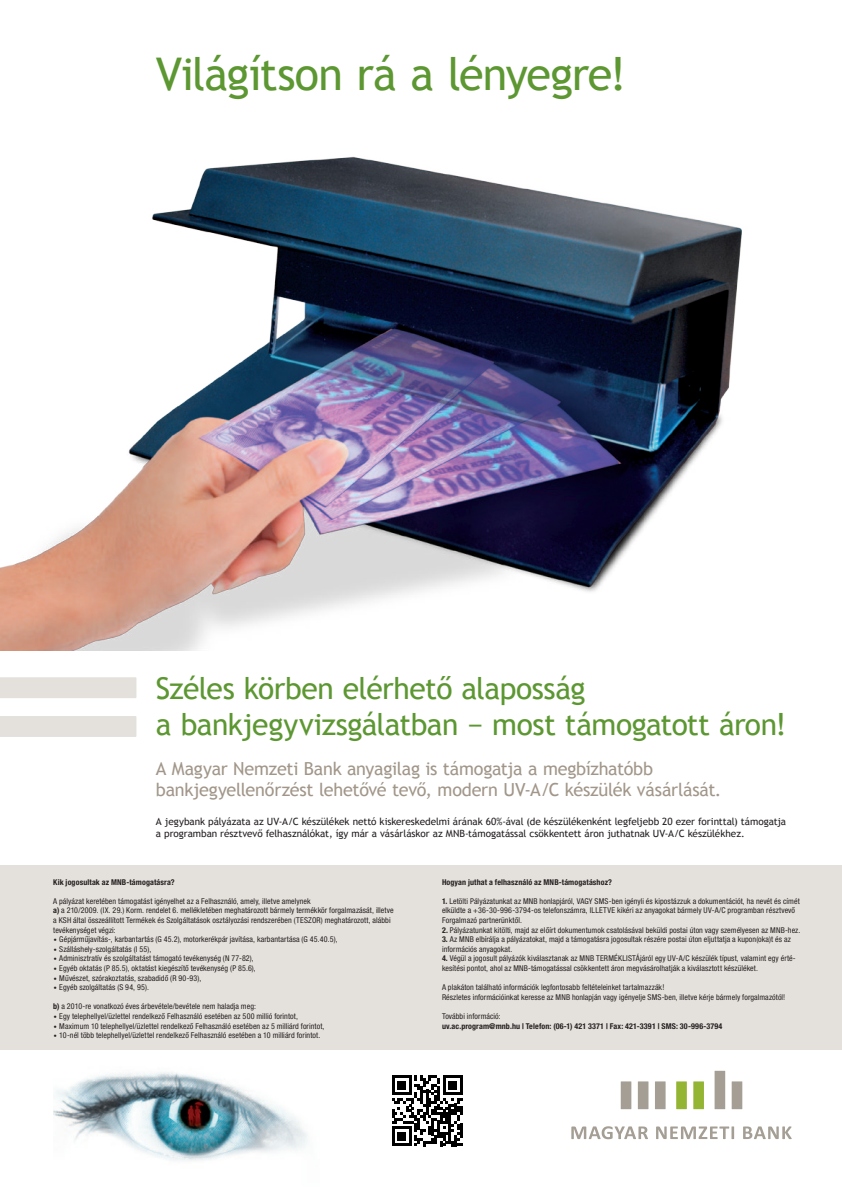
<style>
.page{position:relative;width:842px;height:1191px;background:#fff}
.page>*{position:absolute;margin:0;border:0;box-sizing:border-box;transform-origin:0 0}
.t1{font:45px "Trebuchet MS";letter-spacing:-.03em;color:#5c9731}
.t2{font:30px/36px "Trebuchet MS";letter-spacing:-.02em;color:#5c9731}
.t3{font:18px/21.6px "Trebuchet MS";letter-spacing:-.015em;color:#a19689}
.t4{font:10px/12px "Trebuchet MS";letter-spacing:-.005em;color:#231f20}
.t5{font:condensed 8px/9.6px "Helvetica Neue LT Pro";letter-spacing:.01em;color:#231f20}
.t6{font:700 condensed 8px "Helvetica Neue LT Pro";letter-spacing:.015em;color:#231f20}
.s1{font-weight:700}
.s2{font-family:"Trebuchet MS";font-stretch:normal}
</style>
<div class="page">
<div style="left:0;top:865px;width:842px;height:184px;background:#e4e1dc"></div>
<div style="left:0;top:677px;width:136px;height:21px;background:#e4e1dc"></div>
<div style="left:0;top:716px;width:136px;height:21px;background:#e4e1dc"></div>
<div style="left:638px;top:1081px;width:10px;height:28px;background:#a49e94"></div>
<div style="left:655px;top:1081px;width:11px;height:28px;background:#a49e94"></div>
<div style="left:621px;top:1081px;width:10px;height:28px;background:#a49e94"></div>
<div style="left:732px;top:1081px;width:10px;height:28px;background:#a49e94"></div>
<div style="left:714px;top:1070px;width:11px;height:39px;background:#a49e94"></div>
<div style="left:693px;top:1081px;width:11px;height:28px;background:#93b533"></div>
<div style="left:676px;top:1081px;width:11px;height:28px;background:#93b533"></div>
<svg style="left:571px;top:1126px;width:77px;height:13px"></svg>
<svg style="left:656px;top:1126px;width:78px;height:13px"></svg>
<svg style="left:743px;top:1126px;width:49px;height:13px"></svg>
<img style="left:0;top:156px;width:742px;height:495px">
<img style="left:54px;top:1072px;width:253px;height:89px">
<svg style="left:392px;top:1075px;width:71px;height:71px"></svg>
<h1 class="t1" style="left:156px;top:47px;width:472px">Világítson rá a lényegre!</h1>
<h2 class="t2" style="left:156px;top:670px;width:632px">Széles körben elérhető alaposság<br>a bankjegyvizsgálatban − most támogatott áron!</h2>
<h3 class="t3" style="left:156px;top:758px;width:567px">A Magyar Nemzeti Bank anyagilag is támogatja a megbízhatóbb bankjegyellenőrzést lehetővé tevő, modern UV-A/C készülék vásárlását.</h3>
<p class="t4" style="left:156px;top:815px;width:632px">A jegybank pályázata az UV-A/C készülékek nettó kiskereskedelmi árának 60%-ával (de készülékenként legfeljebb 20 ezer forinttal) támogatja a programban résztvevő felhasználókat, így már a vásárláskor az MNB-támogatással csökkentett áron juthatnak UV-A/C készülékhez.</p>
<p class="t6" style="left:53px;top:877px;width:123px">Kik jogosultak az MNB-támogatásra?</p>
<p class="t5" style="left:53px;top:896px;width:342px">A pályázat keretében támogatást igényelhet az a Felhasználó, amely, illetve amelynek<br><span class="s1">a)</span> a 210/2009. (IX. 29.) Korm. rendelet 6. mellékletében meghatározott bármely termékkör forgalmazását, illetve a KSH által összeállított Termékek és Szolgáltatások osztályozási rendszerében (TESZOR) meghatározott, alábbi tevékenységet végzi:</p>
<p class="t5" style="left:53px;top:934px;width:286px"><span class="s2">•</span> Gépjárműjavítás-, karbantartás (G 45.2), motorkerékpár javítása, karbantartása (G 45.40.5),</p>
<p class="t5" style="left:53px;top:944px;width:100px"><span class="s2">•</span> Szálláshely-szolgáltatás (I 55),</p>
<p class="t5" style="left:53px;top:953px;width:202px"><span class="s2">•</span> Adminisztratív és szolgáltatást támogató tevékenység (N 77-82),</p>
<p class="t5" style="left:53px;top:963px;width:204px"><span class="s2">•</span> Egyéb oktatás (P 85.5), oktatást kiegészítő tevékenység (P 85.6),</p>
<p class="t5" style="left:53px;top:973px;width:150px"><span class="s2">•</span> Művészet, szórakoztatás, szabadidő (R 90-93),</p>
<p class="t5" style="left:53px;top:982px;width:97px"><span class="s2">•</span> Egyéb szolgáltatás (S 94, 95).</p>
<p class="t5" style="left:53px;top:1001px;width:204px"><span class="s1">b)</span> a 2010-re vonatkozó éves árbevétele/bevétele nem haladja meg:</p>
<p class="t5" style="left:53px;top:1011px;width:246px"><span class="s2">•</span> Egy telephellyel/üzlettel rendelkező Felhasználó esetében az 500 millió forintot,</p>
<p class="t5" style="left:53px;top:1021px;width:273px"><span class="s2">•</span> Maximum 10 telephellyel/üzlettel rendelkező Felhasználó esetében az 5 milliárd forintot,</p>
<p class="t5" style="left:53px;top:1030px;width:269px"><span class="s2">•</span> 10-nél több telephellyel/üzlettel rendelkező Felhasználó esetében a 10 milliárd forintot.</p>
<p class="t6" style="left:442px;top:877px;width:172px">Hogyan juthat a felhasználó az MNB-támogatáshoz?</p>
<p class="t5" style="left:442px;top:896px;width:359px"><span class="s1">1.</span> Letölti Pályázatunkat az MNB honlapjáról, VAGY SMS-ben igényli és kipostázzuk a dokumentációt, ha nevét és címét elküldte a +36-30-996-3794-os telefonszámra, ILLETVE kikéri az anyagokat bármely UV-A/C programban résztvevő<br>Forgalmazó partnerünktől.</p>
<p class="t5" style="left:442px;top:925px;width:360px"><span class="s1">2.</span> Pályázatunkat kitölti, majd az előírt dokumentumok csatolásával beküldi postai úton vagy személyesen az MNB-hez.</p>
<p class="t5" style="left:442px;top:934px;width:350px"><span class="s1">3.</span> Az MNB elbírálja a pályázatokat, majd a támogatásra jogosultak részére postai úton eljuttatja a kupon(oka)t és az információs anyagokat.</p>
<p class="t5" style="left:442px;top:953px;width:355px"><span class="s1">4.</span> Végül a jogosult pályázók kiválasztanak az MNB TERMÉKLISTÁjáról egy UV-A/C készülék típust, valamint egy érté&shy;kesítési pontot, ahol az MNB-támogatással csökkentett áron megvásárolhatják a kiválasztott készüléket.</p>
<p class="t5" style="left:442px;top:982px;width:345px">A plakáton található információk legfontosabb feltételeinket tartalmazzák!<br>Részletes információinkat keresse az MNB honlapján vagy igényelje SMS-ben, illetve kérje bármely forgalmazótól!</p>
<p class="t5" style="left:442px;top:1011px;width:60px">További információ:</p>
<p class="t6" style="left:442px;top:1021px;width:282px">uv.ac.program@mnb.hu | Telefon: (06-1) 421 3371 | Fax: 421-3391 | SMS: 30-996-3794</p>
</div>
